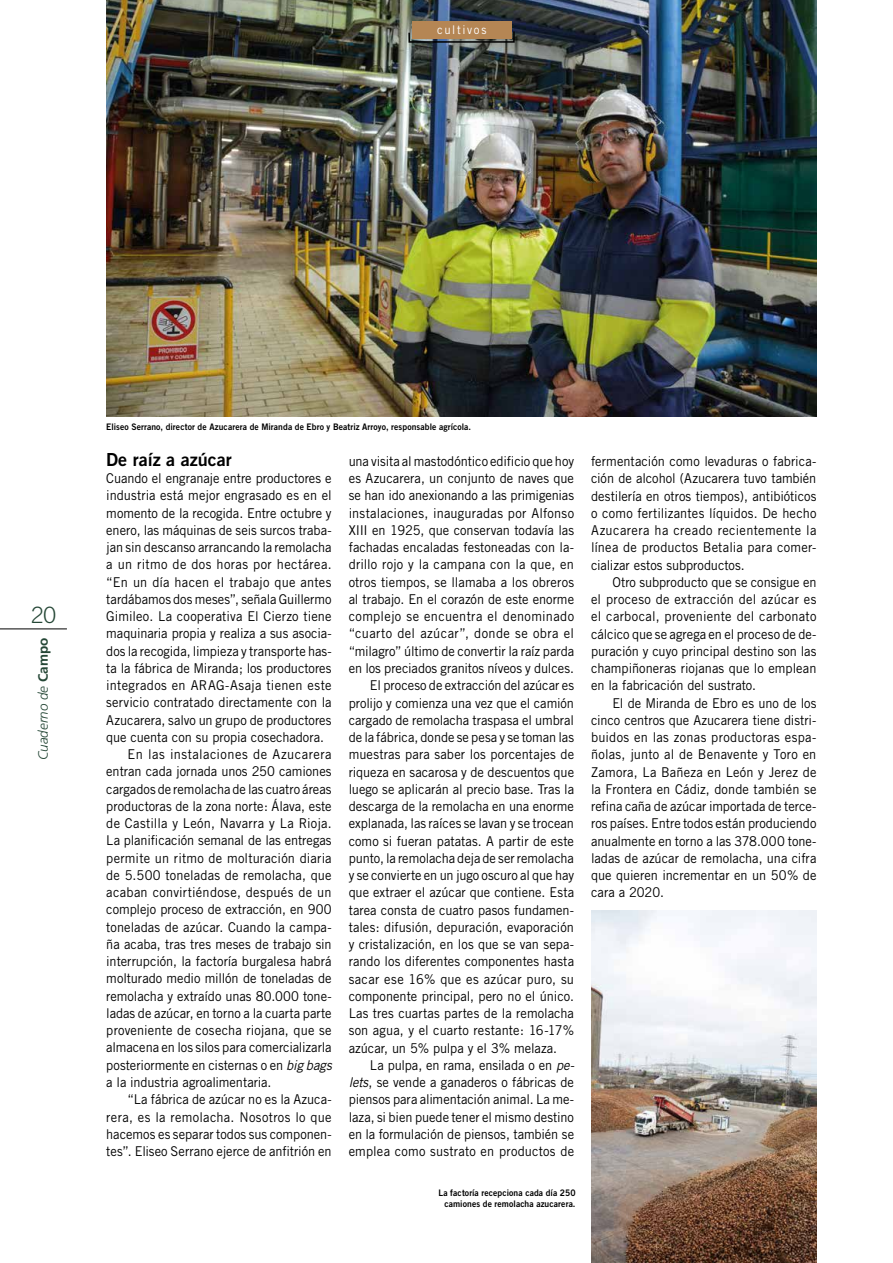
<style>
.page{position:relative;width:893px;height:1263px;background:#fff}
.page>*{position:absolute;margin:0;border:0;box-sizing:border-box;transform-origin:0 0}
.t1{font:300 22.5px "Trade Gothic";color:#254736}
.t2{font:18px "Trade Gothic Bold Two";color:#000}
.t3{font:13.5px/17.2px "Trade Gothic";color:#000;text-align:justify;scale:.95 1}
.t4{font:13.5px "Trade Gothic";letter-spacing:.02em;color:#000;scale:.95 1}
.t5{font:13.5px "Trade Gothic";letter-spacing:.025em;color:#000;scale:.95 1}
.t6{font:13.5px "Trade Gothic";letter-spacing:.03em;color:#000;scale:.95 1}
.t7{font:13.5px "Trade Gothic";letter-spacing:.035em;color:#000;scale:.95 1}
.t8{font:italic 300 13.5px "Frutiger";color:#254736}
.t9{font:12px "Trade Gothic";letter-spacing:.15em;color:#fff;scale:.95 1}
.t10{font:9px/11.2px "Trade Gothic Bold Two";letter-spacing:.01em;color:#000;text-align:right;scale:.95 1}
.s1{font-weight:700;font-style:normal}
.s2{font-style:italic}
</style>
<div class="page">
<hr style="left:0;top:628px;width:67px;height:1px;background:#000">
<img style="left:106px;top:0;width:710px;height:417px">
<img style="left:591px;top:910px;width:225px;height:353px">
<svg style="left:408px;top:30px;width:107px;height:13px"></svg>
<div style="left:412px;top:21px;width:99px;height:18px;background:#b58654"></div>
<p class="t9" style="left:437px;top:23px;width:54px">cultivos</p>
<p class="t9" style="left:427px;top:23px;width:74px">en portada</p>
<h1 class="t1" style="left:31px;top:601px;width:27px">20</h1>
<p class="t8" style="left:35px;top:760px;width:124px;rotate:-90deg">Cuaderno de <span class="s1">Campo</span></p>
<p class="t10" style="left:106px;top:421px;width:386px">Eliseo Serrano, director de Azucarera de Miranda de Ebro y Beatriz Arroyo, responsable agrícola.</p>
<h2 class="t2" style="left:106px;top:448px;width:127px">De raíz a azúcar</h2>
<p class="t3" style="left:106px;top:469px;width:239px">Cuando el engranaje entre productores e</p>
<p class="t3" style="left:106px;top:487px;width:239px">industria está mejor engrasado es en el</p>
<p class="t3" style="left:106px;top:504px;width:239px">momento de la recogida. Entre octubre y</p>
<p class="t3" style="left:106px;top:521px;width:239px">enero, las máquinas de seis surcos traba-</p>
<p class="t3" style="left:106px;top:538px;width:239px">jan sin descanso arrancando la remolacha</p>
<p class="t6" style="left:106px;top:556px;width:239px">a un ritmo de dos horas por hectárea.</p>
<p class="t4" style="left:106px;top:574px;width:239px">“En un día hacen el trabajo que antes</p>
<p class="t3" style="left:106px;top:590px;width:239px">tardábamos dos meses”, señala Guillermo</p>
<p class="t3" style="left:106px;top:607px;width:239px">Gimileo. La cooperativa El Cierzo tiene</p>
<p class="t3" style="left:106px;top:625px;width:239px">maquinaria propia y realiza a sus asocia-</p>
<p class="t3" style="left:106px;top:642px;width:239px">dos la recogida, limpieza y transporte has-</p>
<p class="t3" style="left:106px;top:659px;width:239px">ta la fábrica de Miranda; los productores</p>
<p class="t5" style="left:106px;top:677px;width:239px">integrados en ARAG-Asaja tienen este</p>
<p class="t3" style="left:106px;top:694px;width:239px">servicio contratado directamente con la</p>
<p class="t3" style="left:106px;top:711px;width:239px">Azucarera, salvo un grupo de productores</p>
<p class="t3" style="left:106px;top:728px;width:231px">que cuenta con su propia cosechadora.</p>
<p class="t7" style="left:128px;top:746px;width:216px">En las instalaciones de Azucarera</p>
<p class="t3" style="left:106px;top:763px;width:239px">entran cada jornada unos 250 camiones</p>
<p class="t3" style="left:106px;top:780px;width:239px">cargados de remolacha de las cuatro áreas</p>
<p class="t3" style="left:106px;top:797px;width:239px">productoras de la zona norte: Álava, este</p>
<p class="t4" style="left:106px;top:815px;width:239px">de Castilla y León, Navarra y La Rioja.</p>
<p class="t3" style="left:106px;top:832px;width:239px">La planificación semanal de las entregas</p>
<p class="t3" style="left:106px;top:849px;width:239px">permite un ritmo de molturación diaria</p>
<p class="t3" style="left:106px;top:866px;width:239px">de 5.500 toneladas de remolacha, que</p>
<p class="t4" style="left:106px;top:884px;width:239px">acaban convirtiéndose, después de un</p>
<p class="t3" style="left:106px;top:901px;width:239px">complejo proceso de extracción, en 900</p>
<p class="t3" style="left:106px;top:918px;width:239px">toneladas de azúcar. Cuando la campa-</p>
<p class="t3" style="left:106px;top:935px;width:239px">ña acaba, tras tres meses de trabajo sin</p>
<p class="t3" style="left:106px;top:952px;width:239px">interrupción, la factoría burgalesa habrá</p>
<p class="t3" style="left:106px;top:970px;width:239px">molturado medio millón de toneladas de</p>
<p class="t3" style="left:106px;top:987px;width:239px">remolacha y extraído unas 80.000 tone-</p>
<p class="t3" style="left:106px;top:1004px;width:239px">ladas de azúcar, en torno a la cuarta parte</p>
<p class="t3" style="left:106px;top:1022px;width:239px">proveniente de cosecha riojana, que se</p>
<p class="t3" style="left:106px;top:1039px;width:239px">almacena en los silos para comercializarla</p>
<p class="t3" style="left:106px;top:1056px;width:239px">posteriormente en cisternas o en <span class="s2">big bags</span></p>
<p class="t3" style="left:106px;top:1073px;width:175px">a la industria agroalimentaria.</p>
<p class="t3" style="left:128px;top:1091px;width:216px">“La fábrica de azúcar no es la Azuca-</p>
<p class="t5" style="left:106px;top:1108px;width:239px">rera, es la remolacha. Nosotros lo que</p>
<p class="t3" style="left:106px;top:1125px;width:239px">hacemos es separar todos sus componen-</p>
<p class="t3" style="left:106px;top:1142px;width:239px">tes”. Eliseo Serrano ejerce de anfitrión en</p>
<p class="t3" style="left:349px;top:452px;width:239px">una visita al mastodóntico edificio que hoy</p>
<p class="t3" style="left:349px;top:470px;width:239px">es Azucarera, un conjunto de naves que</p>
<p class="t3" style="left:349px;top:487px;width:239px">se han ido anexionando a las primigenias</p>
<p class="t4" style="left:349px;top:505px;width:239px">instalaciones, inauguradas por Alfonso</p>
<p class="t3" style="left:349px;top:521px;width:239px">XIII en 1925, que conservan todavía las</p>
<p class="t3" style="left:349px;top:539px;width:239px">fachadas encaladas festoneadas con la-</p>
<p class="t3" style="left:349px;top:556px;width:239px">drillo rojo y la campana con la que, en</p>
<p class="t3" style="left:349px;top:573px;width:239px">otros tiempos, se llamaba a los obreros</p>
<p class="t3" style="left:349px;top:590px;width:239px">al trabajo. En el corazón de este enorme</p>
<p class="t5" style="left:349px;top:608px;width:239px">complejo se encuentra el denominado</p>
<p class="t6" style="left:349px;top:625px;width:239px">“cuarto del azúcar”, donde se obra el</p>
<p class="t3" style="left:349px;top:642px;width:239px">“milagro” último de convertir la raíz parda</p>
<p class="t3" style="left:349px;top:659px;width:239px">en los preciados granitos níveos y dulces.</p>
<p class="t3" style="left:370px;top:677px;width:216px">El proceso de extracción del azúcar es</p>
<p class="t3" style="left:349px;top:694px;width:239px">prolijo y comienza una vez que el camión</p>
<p class="t3" style="left:349px;top:711px;width:239px">cargado de remolacha traspasa el umbral</p>
<p class="t3" style="left:349px;top:728px;width:239px">de la fábrica, donde se pesa y se toman las</p>
<p class="t3" style="left:349px;top:746px;width:239px">muestras para saber los porcentajes de</p>
<p class="t3" style="left:349px;top:763px;width:239px">riqueza en sacarosa y de descuentos que</p>
<p class="t3" style="left:349px;top:780px;width:239px">luego se aplicarán al precio base. Tras la</p>
<p class="t3" style="left:349px;top:797px;width:239px">descarga de la remolacha en una enorme</p>
<p class="t3" style="left:349px;top:815px;width:239px">explanada, las raíces se lavan y se trocean</p>
<p class="t3" style="left:349px;top:832px;width:239px">como si fueran patatas. A partir de este</p>
<p class="t3" style="left:349px;top:849px;width:239px">punto, la remolacha deja de ser remolacha</p>
<p class="t3" style="left:349px;top:866px;width:239px">y se convierte en un jugo oscuro al que hay</p>
<p class="t3" style="left:349px;top:884px;width:239px">que extraer el azúcar que contiene. Esta</p>
<p class="t3" style="left:349px;top:901px;width:239px">tarea consta de cuatro pasos fundamen-</p>
<p class="t3" style="left:349px;top:918px;width:239px">tales: difusión, depuración, evaporación</p>
<p class="t3" style="left:349px;top:935px;width:239px">y cristalización, en los que se van sepa-</p>
<p class="t3" style="left:349px;top:953px;width:239px">rando los diferentes componentes hasta</p>
<p class="t5" style="left:349px;top:970px;width:239px">sacar ese 16% que es azúcar puro, su</p>
<p class="t3" style="left:349px;top:987px;width:239px">componente principal, pero no el único.</p>
<p class="t3" style="left:349px;top:1004px;width:239px">Las tres cuartas partes de la remolacha</p>
<p class="t3" style="left:349px;top:1022px;width:239px">son agua, y el cuarto restante: 16-17%</p>
<p class="t3" style="left:349px;top:1039px;width:221px">azúcar, un 5% pulpa y el 3% melaza.</p>
<p class="t3" style="left:370px;top:1056px;width:217px">La pulpa, en rama, ensilada o en <span class="s2">pe-</span></p>
<p class="t3" style="left:349px;top:1073px;width:239px"><span class="s2">lets</span>, se vende a ganaderos o fábricas de</p>
<p class="t3" style="left:349px;top:1091px;width:239px">piensos para alimentación animal. La me-</p>
<p class="t3" style="left:349px;top:1108px;width:239px">laza, si bien puede tener el mismo destino</p>
<p class="t3" style="left:349px;top:1125px;width:239px">en la formulación de piensos, también se</p>
<p class="t3" style="left:349px;top:1142px;width:239px">emplea como sustrato en productos de</p>
<p class="t10" style="left:438px;top:1187px;width:146px">La factoría recepciona cada día 250 camiones de remolacha azucarera.</p>
<p class="t3" style="left:591px;top:452px;width:239px">fermentación como levaduras o fabrica&shy;ción de alcohol (Azucarera tuvo también destilería en otros tiempos), antibióticos o como fertilizantes líquidos. De hecho Azucarera ha creado recientemente la línea de productos Betalia para comer&shy;cializar estos subproductos.</p>
<p class="t3" style="left:591px;top:573px;width:239px;text-indent:21px">Otro subproducto que se consigue en el proceso de extracción del azúcar es el carbocal, proveniente del carbonato cálcico que se agrega en el proceso de de&shy;puración y cuyo principal destino son las champiñoneras riojanas que lo emplean en la fabricación del sustrato.</p>
<p class="t3" style="left:591px;top:694px;width:239px;text-indent:21px">El de Miranda de Ebro es uno de los cinco centros que Azucarera tiene distri&shy;buidos en las zonas productoras espa&shy;ñolas, junto al de Benavente y Toro en Zamora, La Bañeza en León y Jerez de la Frontera en Cádiz, donde también se refina caña de azúcar importada de terce&shy;ros países. Entre todos están produciendo anualmente en torno a las 378.000 tone&shy;ladas de azúcar de remolacha, una cifra que quieren incrementar en un 50% de cara a 2020.</p>
</div>
